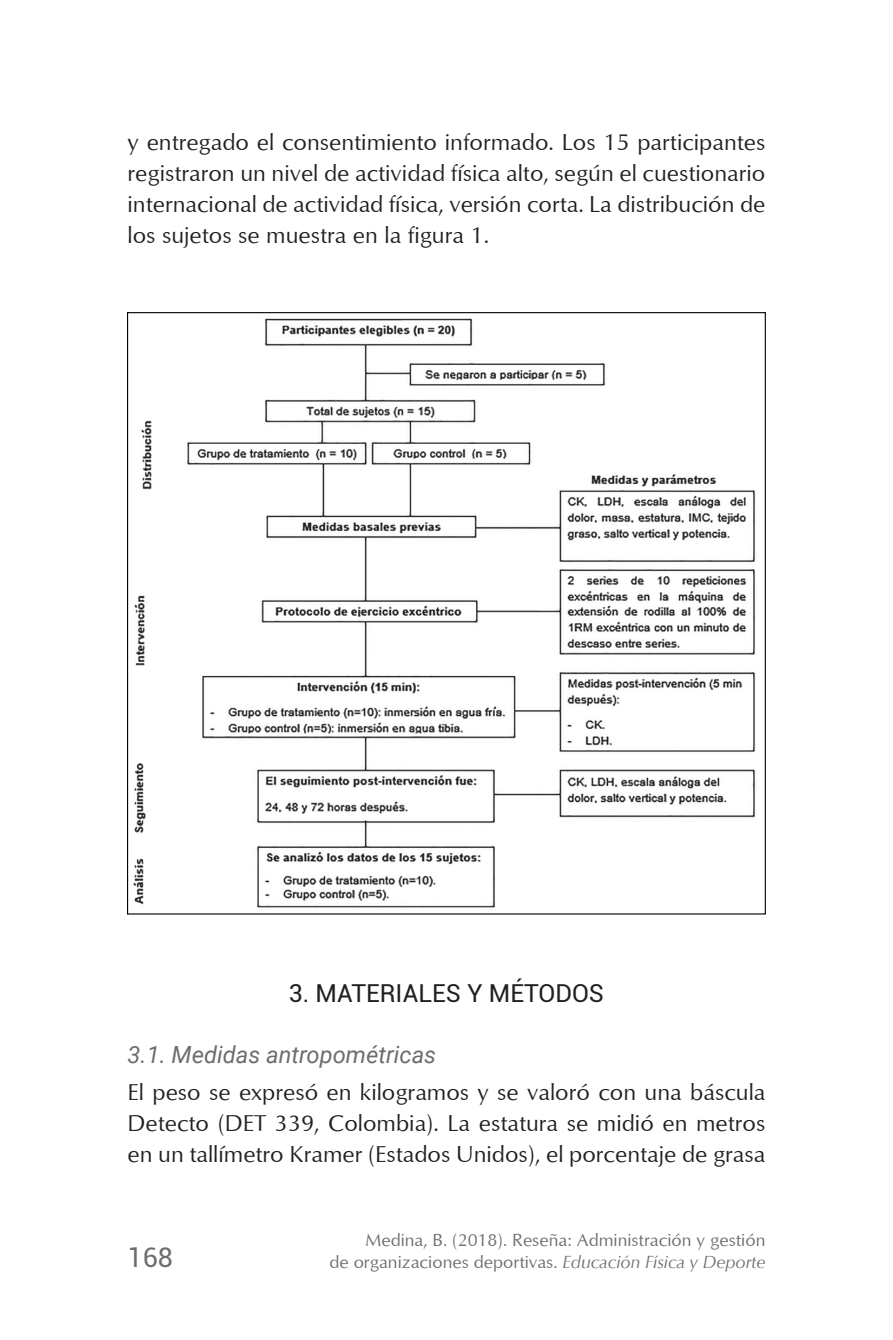
<style>
.page{position:relative;width:893px;height:1340px;background:#fff}
.page>*{position:absolute;margin:0;border:0;box-sizing:border-box;transform-origin:0 0}
.t1{font:27px "Roboto";color:#6c6d70}
.t2{font:24.75px "Roboto";color:#231f20}
.t3{font:23.62px/31.1px "Optimum";color:#231f20;text-align:justify}
.t4{font:italic 23.62px "Roboto";color:#6c6d70}
.t5{font:18px/22.5px "Optimum";color:#6c6d70;text-align:right}
.s1{font-style:italic}
</style>
<div class="page">
<img style="left:133px;top:318px;width:622px;height:590px">
<p class="t3" style="left:128px;top:126px;width:639px">y entregado el consentimiento informado. Los 15 participantes registraron un nivel de actividad física alto, según el cuestionario internacional de actividad física, versión corta. La distribución de los sujetos se muestra en la figura 1.</p>
<p class="t2" style="left:289px;top:975px;width:317px">3. MATERIALES Y MÉTODOS</p>
<p class="t4" style="left:128px;top:1037px;width:310px">3.1. Medidas antropométricas</p>
<p class="t3" style="left:128px;top:1075px;width:639px">El peso se expresó en kilogramos y se valoró con una báscula Detecto (DET 339, Colombia). La estatura se midió en metros en un tallímetro Kramer (Estados Unidos), el porcentaje de grasa</p>
<p class="t1" style="left:128px;top:1238px;width:47px">168</p>
<p class="t5" style="left:329px;top:1227px;width:437px">Medina, B. (2018). Reseña: Administración y gestión<br>de organizaciones deportivas. <span class="s1">Educación Física y Deporte</span></p>
</div>
